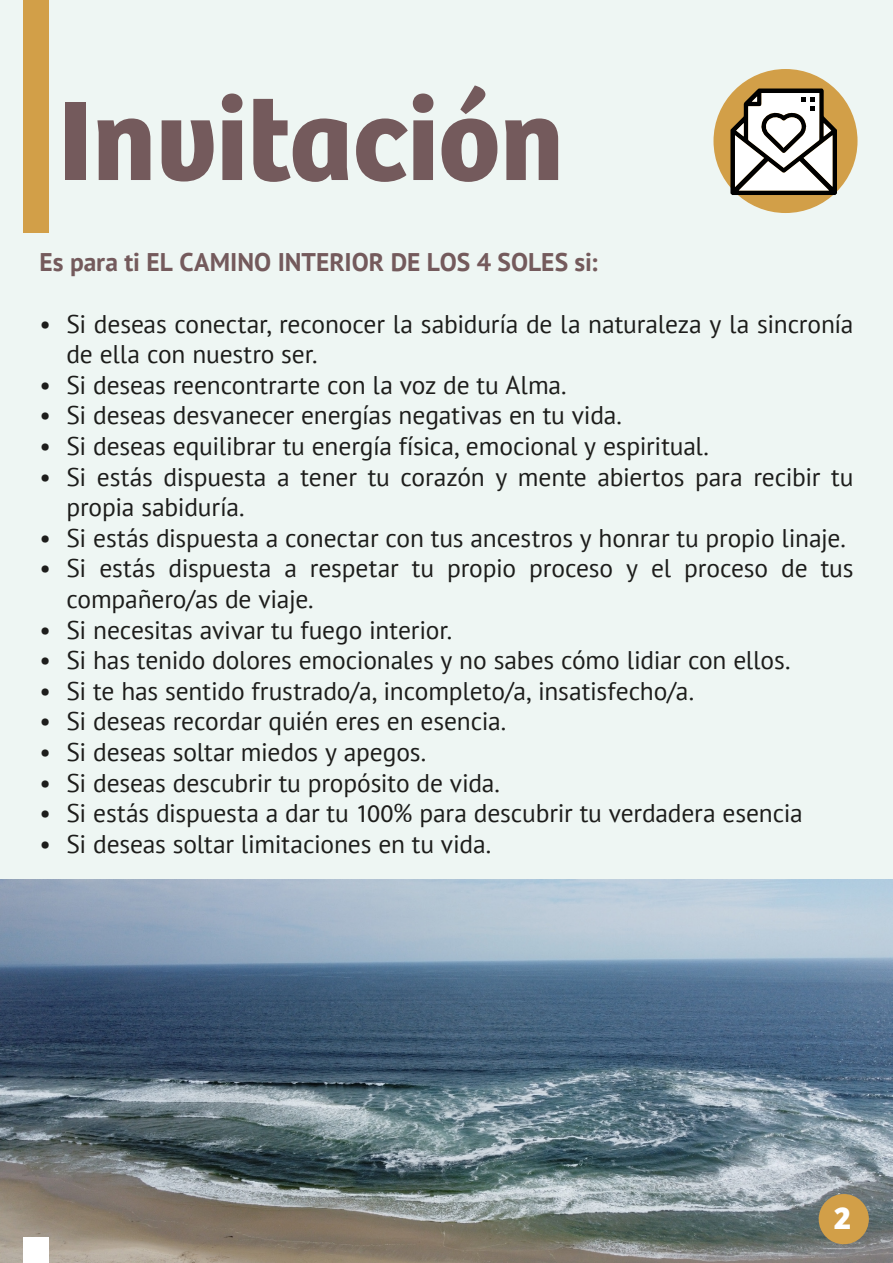
<style>
.page{position:relative;width:893px;height:1263px;background:#eef6f3}
.page>*{position:absolute;margin:0;border:0;box-sizing:border-box;transform-origin:0 0}
.t1{font:700 116.7px "Bree";color:#745a5c}
.t2{font:700 33px "Bree";color:#fff}
.t3{font:25.5px/30.6px "PT Sans";letter-spacing:-.005em;color:#1d1d1b}
.t4{font:700 25.5px "PT Sans";color:#745a5c}
.s1{font-family:"Myriad Pro"}
</style>
<div class="page">
<img style="left:0;top:879px;width:893px;height:384px">
<div style="left:24px;top:1238px;width:25px;height:25px;background:#fff"></div>
<div style="left:819px;top:1194px;width:50px;height:50px;background:#d29f48;border-radius:50%"></div>
<div style="left:713px;top:69px;width:144px;height:144px;background:#d29f48;border-radius:50%"></div>
<div style="left:24px;top:0;width:25px;height:232px;background:#d29f48"></div>
<svg style="left:730px;top:89px;width:107px;height:106px"></svg>
<h1 class="t1" style="left:58px;top:48px;width:507px">Invitación</h1>
<p class="t4" style="left:39px;top:245px;width:560px">Es para ti EL CAMINO INTERIOR DE LOS 4 SOLES si:</p>
<p class="t3" style="left:66px;top:308px;width:789px;text-indent:-27px">• Si deseas conectar, reconocer la sabiduría de la naturaleza y la sincronía de ella con nuestro ser.</p>
<p class="t3" style="left:39px;top:369px;width:529px">• Si deseas reencontrarte con la voz de tu Alma.</p>
<p class="t3" style="left:39px;top:400px;width:584px">• Si deseas desvanecer energías negativas en tu vida.</p>
<p class="t3" style="left:39px;top:430px;width:671px">• Si deseas equilibrar tu energía física, emocional y espiritual.</p>
<p class="t3" style="left:66px;top:461px;width:789px;text-indent:-27px">• Si estás dispuesta a tener tu corazón y mente abiertos para recibir tu propia sabiduría.</p>
<p class="t3" style="left:39px;top:522px;width:808px">• Si estás dispuesta a conectar con tus ancestros y honrar tu propio linaje.</p>
<p class="t3" style="left:66px;top:553px;width:789px;text-indent:-27px">• Si estás dispuesta a respetar tu propio proceso y el proceso de tus compañero/as de viaje.</p>
<p class="t3" style="left:39px;top:614px;width:414px">• Si necesitas avivar tu fuego interior.</p>
<p class="t3" style="left:39px;top:644px;width:752px">• Si has tenido dolores emocionales y no sabes cómo lidiar con ellos.</p>
<p class="t3" style="left:39px;top:675px;width:656px">• Si te has sentido frustrado/a, incompleto/a, insatisfecho/a.</p>
<p class="t3" style="left:39px;top:706px;width:468px">• Si deseas recordar quién eres en esencia.</p>
<p class="t3" style="left:39px;top:736px;width:388px">• Si deseas soltar miedos y apegos.</p>
<p class="t3" style="left:39px;top:767px;width:462px">• Si deseas descubrir tu propósito de vida.</p>
<p class="t3" style="left:39px;top:797px;width:765px">• Si estás dispuesta a dar tu <span class="s1">100</span>% para descubrir tu verdadera esencia</p>
<p class="t3" style="left:39px;top:828px;width:453px">• Si deseas soltar limitaciones en tu vida.</p>
<p class="t2" style="left:834px;top:1192px;width:19px">2</p>
</div>
